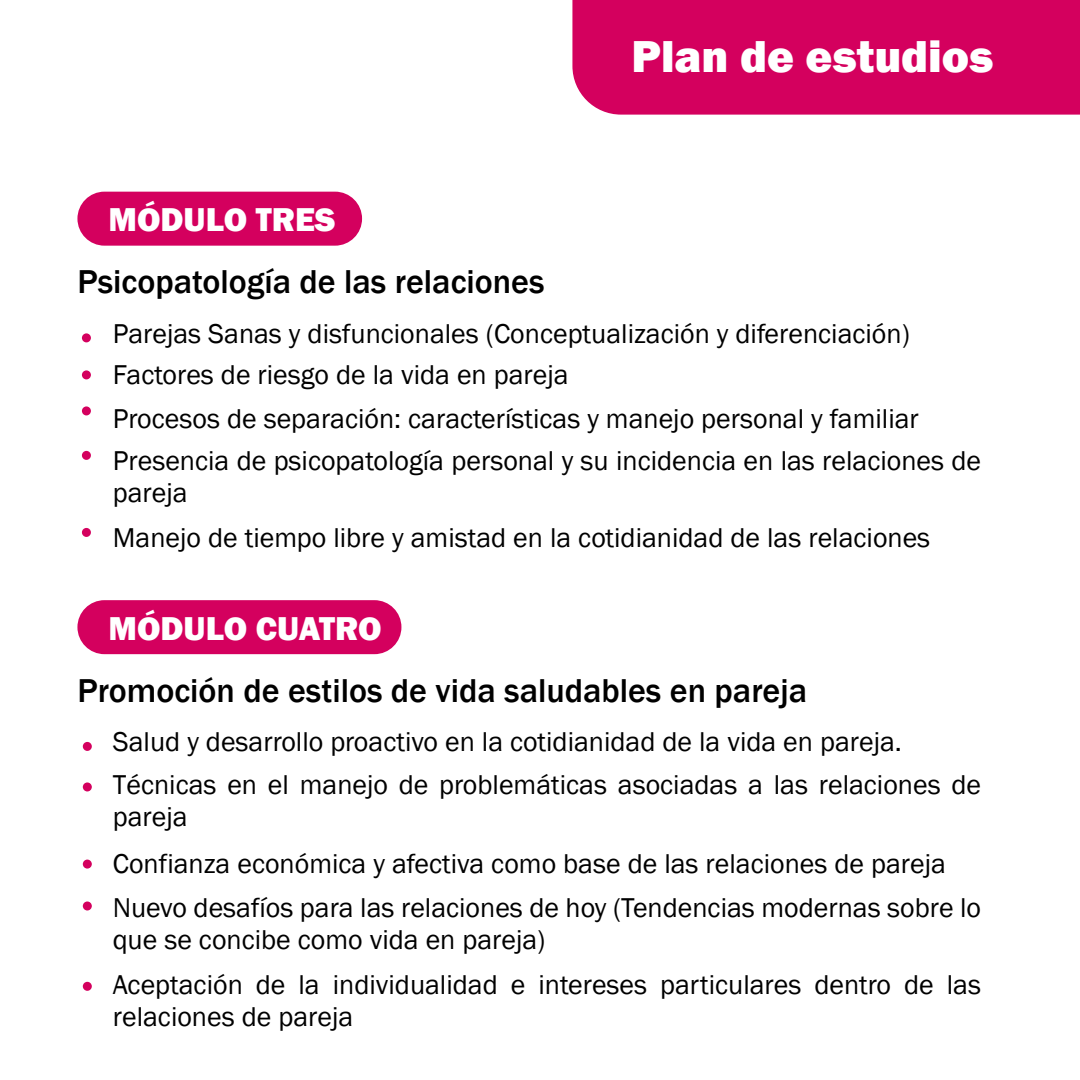
<style>
.page{position:relative;width:1080px;height:1080px;background:#fff}
.page>*{position:absolute;margin:0;border:0;box-sizing:border-box;transform-origin:0 0}
.t1{font:800 46px "Franklin Gothic";color:#fff}
.t2{font:500 34px "Franklin Gothic";color:#000}
.t3{font:800 34px "Franklin Gothic";color:#fff}
.t4{font:28px/45.5px "Franklin Gothic";color:#000}
</style>
<div class="page">
<div style="left:572px;top:0;width:508px;height:115px;background:#d4005e"></div>
<div style="left:77px;top:192px;width:285px;height:54px;background:#d4005e;border-radius:27px"></div>
<div style="left:82px;top:333px;width:9px;height:9px;background:#d4005e;border-radius:50%"></div>
<div style="left:82px;top:406px;width:9px;height:9px;background:#d4005e;border-radius:50%"></div>
<div style="left:82px;top:370px;width:9px;height:9px;background:#d4005e;border-radius:50%"></div>
<div style="left:82px;top:451px;width:9px;height:9px;background:#d4005e;border-radius:50%"></div>
<div style="left:82px;top:528px;width:9px;height:9px;background:#d4005e;border-radius:50%"></div>
<div style="left:77px;top:600px;width:324px;height:54px;background:#d4005e;border-radius:27px"></div>
<div style="left:83px;top:742px;width:9px;height:9px;background:#d4005e;border-radius:50%"></div>
<div style="left:83px;top:782px;width:9px;height:9px;background:#d4005e;border-radius:50%"></div>
<div style="left:83px;top:860px;width:9px;height:9px;background:#d4005e;border-radius:50%"></div>
<div style="left:83px;top:902px;width:9px;height:9px;background:#d4005e;border-radius:50%"></div>
<div style="left:83px;top:982px;width:9px;height:9px;background:#d4005e;border-radius:50%"></div>
<p class="t3" style="left:108px;top:198px;width:229px">MÓDULO TRES</p>
<p class="t2" style="left:77px;top:261px;width:469px">Psicopatología de las relaciones</p>
<h1 class="t1" style="left:632px;top:27px;width:364px">Plan de estudios</h1>
<p class="t4" style="left:113px;top:313px;width:799px;line-height:41.4px">Parejas Sanas y disfuncionales (Conceptualización y diferenciación)<br>Factores de riesgo de la vida en pareja</p>
<p class="t4" style="left:113px;top:399px;width:870px;line-height:41.6px">Procesos de separación: características y manejo personal y familiar<br>Presencia de psicopatología personal y su incidencia en las relaciones de</p>
<p class="t4" style="left:113px;top:471px;width:819px;line-height:44.7px">pareja<br>Manejo de tiempo libre y amistad en la cotidianidad de las relaciones</p>
<p class="t3" style="left:108px;top:606px;width:275px">MÓDULO CUATRO</p>
<p class="t2" style="left:77px;top:670px;width:731px">Promoción de estilos de vida saludables en pareja</p>
<p class="t4" style="left:113px;top:721px;width:870px;line-height:42.8px">Salud y desarrollo proactivo en la cotidianidad de la vida en pareja.<br>Técnicas en el manejo de problemáticas asociadas a las relaciones de</p>
<p class="t4" style="left:113px;top:795px;width:870px">pareja<br>Confianza económica y afectiva como base de las relaciones de pareja<br>Nuevo desafíos para las relaciones de hoy (Tendencias modernas sobre lo</p>
<p class="t4" style="left:113px;top:918px;width:870px;line-height:44.9px">que se concibe como vida en pareja)<br>Aceptación de la individualidad e intereses particulares dentro de las</p>
<p class="t4" style="left:113px;top:995px;width:242px">relaciones de pareja</p>
</div>
